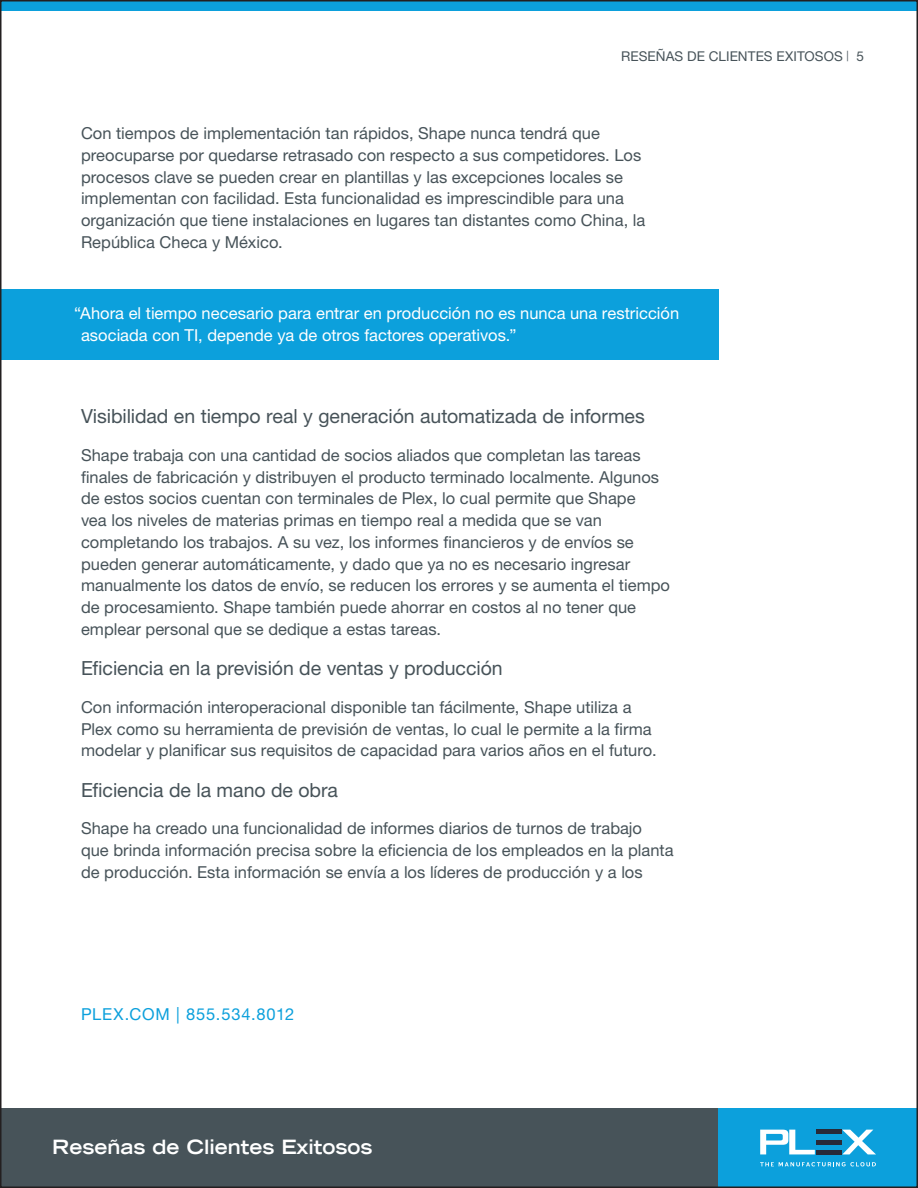
<style>
.page{position:relative;width:918px;height:1188px;background:#fff}
.page>*{position:absolute;margin:0;border:0;box-sizing:border-box;transform-origin:0 0}
.subhead_2{font:19.5px "Helvetica Neue LT Pro";letter-spacing:-.005em;color:#475359}
.t1{font:700 expanded 19.5px "Trade Gothic LT";color:#fff}
.copy{font:16.5px/21.8px "Helvetica Neue LT Pro";color:#475359}
.pull_quote{font:16.5px/21.8px "Helvetica Neue LT Pro";color:#fff}
.t2{font:16.5px "Helvetica Neue LT Pro";letter-spacing:.05em;color:#0ca0dc}
.t3{font:13.5px "Helvetica Neue LT Pro";letter-spacing:.005em;color:#475359}
.s1{font-size:10.5px}
</style>
<div class="page">
<div style="left:0;top:1108px;width:735px;height:80px;background:#475359"></div>
<div style="left:718px;top:1108px;width:200px;height:80px;background:#0ca0dc"></div>
<svg style="left:760px;top:1130px;width:55px;height:24px"></svg>
<svg style="left:842px;top:1130px;width:34px;height:24px"></svg>
<hr style="left:816px;top:1150px;width:25px;height:4px;background:#282a38">
<hr style="left:816px;top:1130px;width:25px;height:4px;background:#282a38">
<div style="left:816px;top:1140px;width:25px;height:5px;background:#282a38"></div>
<svg style="left:760px;top:1162px;width:116px;height:4px"></svg>
<div style="left:0;top:0;width:918px;height:11px;background:#0ca0dc"></div>
<div style="left:0;top:289px;width:718px;height:70px;background:#0ca0dc"></div>
<p class="t3" style="left:621px;top:48px;width:244px">RESEÑAS DE CLIENTES EXITOSOS <span class="s1">|</span> 5</p>
<p class="copy" style="left:81px;top:122px;width:566px">Con tiempos de implementación tan rápidos, Shape nunca tendrá que preocuparse por quedarse retrasado con respecto a sus competidores. Los procesos clave se pueden crear en plantillas y las excepciones locales se implementan con facilidad. Esta funcionalidad es imprescindible para una organización que tiene instalaciones en lugares tan distantes como China, la República Checa y México.</p>
<p class="pull_quote" style="left:81px;top:302px;width:600px;text-indent:-7px">“Ahora el tiempo necesario para entrar en producción no es nunca una restricción asociada con TI, depende ya de otros factores operativos.”</p>
<p class="subhead_2" style="left:81px;top:404px;width:565px">Visibilidad en tiempo real y generación automatizada de informes</p>
<p class="copy" style="left:81px;top:444px;width:591px">Shape trabaja con una cantidad de socios aliados que completan las tareas finales de fabricación y distribuyen el producto terminado localmente. Algunos de estos socios cuentan con terminales de Plex, lo cual permite que Shape<br>vea los niveles de materias primas en tiempo real a medida que se van completando los trabajos. A su vez, los informes financieros y de envíos se pueden generar automáticamente, y dado que ya no es necesario ingresar manualmente los datos de envío, se reducen los errores y se aumenta el tiempo de procesamiento. Shape también puede ahorrar en costos al no tener que emplear personal que se dedique a estas tareas.</p>
<p class="subhead_2" style="left:81px;top:656px;width:423px">Eficiencia en la previsión de ventas y producción</p>
<p class="copy" style="left:81px;top:696px;width:577px">Con información interoperacional disponible tan fácilmente, Shape utiliza a<br>Plex como su herramienta de previsión de ventas, lo cual le permite a la firma modelar y planificar sus requisitos de capacidad para varios años en el futuro.</p>
<p class="subhead_2" style="left:81px;top:778px;width:259px">Eficiencia de la mano de obra</p>
<p class="copy" style="left:81px;top:817px;width:594px">Shape ha creado una funcionalidad de informes diarios de turnos de trabajo que brinda información precisa sobre la eficiencia de los empleados en la planta de producción. Esta información se envía a los líderes de producción y a los</p>
<p class="t2" style="left:81px;top:1004px;width:215px">PLEX.COM | 855.534.8012</p>
<p class="t1" style="left:52px;top:1134px;width:322px">Reseñas de Clientes Exitosos</p>
</div>
